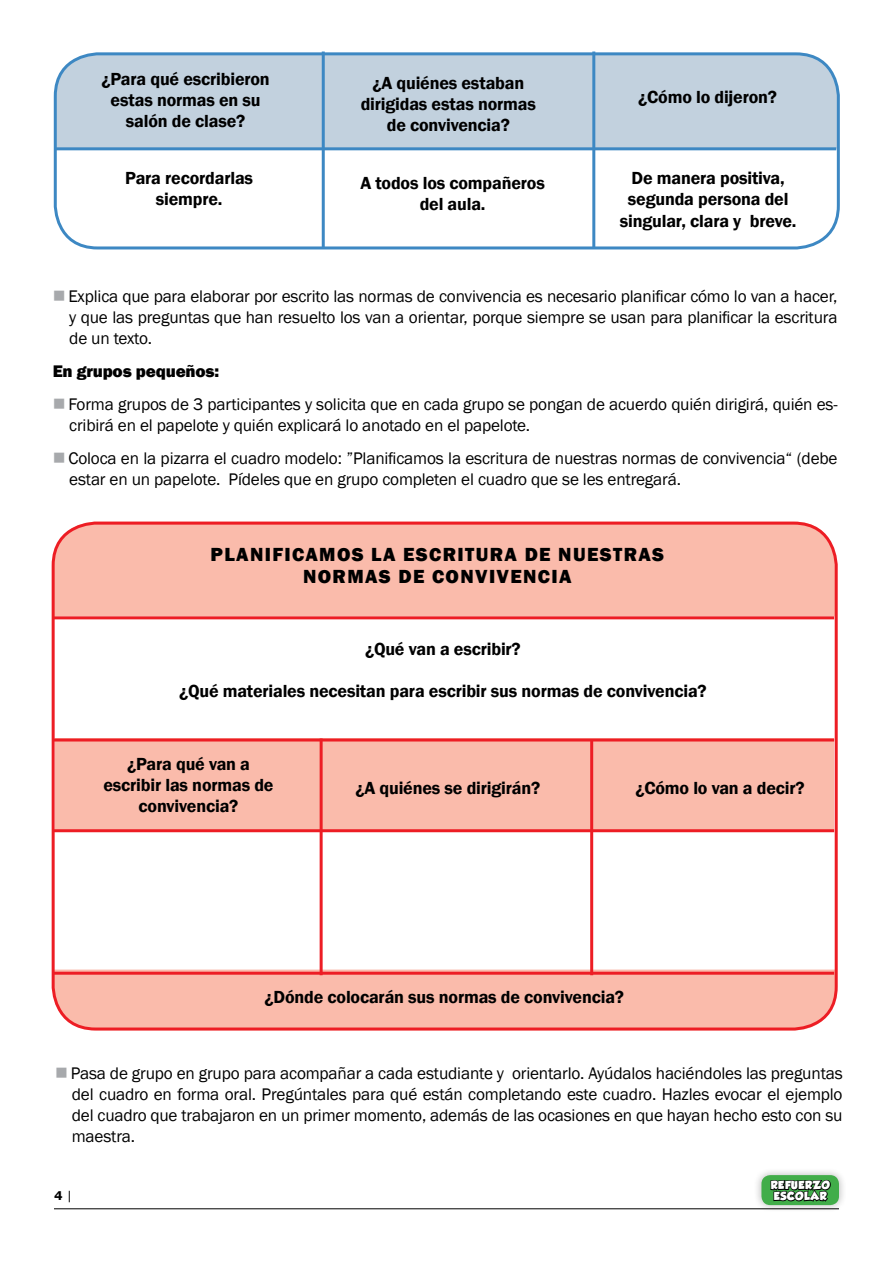
<style>
.page{position:relative;width:893px;height:1263px;background:#fff}
.page>*{position:absolute;margin:0;border:0;box-sizing:border-box;transform-origin:0 0}
.t1{font:800 19.5px/22.5px "Franklin Gothic";letter-spacing:.07em;color:#000;text-align:center}
.t2{font:600 18px/21px "Franklin Gothic";letter-spacing:-.01em;color:#000;text-align:center}
.t3{font:17.25px/21px "Franklin Gothic";letter-spacing:-.01em;color:#000;text-align:justify}
.t4{font:800 17.25px "Franklin Gothic";letter-spacing:-.01em;color:#000}
.t5{font:700 12px "Verdana";color:#000}
.t6{font:10.2px/10.9px "GROBOLD";letter-spacing:.07em;color:#fff}
.s1{color:#a7a9ac}
.s2{font-weight:400}
</style>
<div class="page">
<div style="left:55px;top:738px;width:778px;height:93px;background:#fabbab"></div>
<div style="left:53px;top:969px;width:783px;height:61px;background:#fabbab"></div>
<div style="left:55px;top:55px;width:781px;height:92px;background:#c2d1de"></div>
<hr style="left:54px;top:1208px;width:785px;height:1px;background:#000">
<div style="left:752px;top:1165px;width:94px;height:47px;background:#000;opacity:.25"></div>
<div style="left:761px;top:1175px;width:78px;height:30px;background:#41ad49;border-radius:9px"></div>
<svg style="left:769px;top:1179px;width:63px;height:33px"></svg>
<div style="left:54px;top:52px;width:786px;height:197px;border:3px solid #3d88c3;border-radius:43px"></div>
<hr style="left:55px;top:147px;width:781px;height:3px;background:#3d88c3">
<hr style="left:322px;top:52px;width:3px;height:196px;background:#3d88c3">
<hr style="left:592px;top:52px;width:3px;height:196px;background:#3d88c3">
<div style="left:53px;top:522px;width:781px;height:94px;background:#fabbab"></div>
<div style="left:52px;top:522px;width:786px;height:508px;border:3px solid #ed1d24;border-radius:43px"></div>
<hr style="left:53px;top:616px;width:781px;height:3px;background:#ed1d24">
<hr style="left:53px;top:738px;width:781px;height:3px;background:#ed1d24">
<hr style="left:53px;top:972px;width:781px;height:3px;background:#ed1d24">
<hr style="left:53px;top:829px;width:781px;height:3px;background:#ed1d24">
<hr style="left:320px;top:738px;width:3px;height:237px;background:#ed1d24">
<hr style="left:590px;top:741px;width:3px;height:234px;background:#ed1d24">
<p class="t2" style="left:101px;top:69px;width:170px">¿Para qué escribieron estas normas en su salón de clase?</p>
<p class="t2" style="left:361px;top:73px;width:177px">¿A quiénes estaban dirigidas estas normas de convivencia?</p>
<p class="t2" style="left:638px;top:87px;width:140px">¿Cómo lo dijeron?</p>
<p class="t2" style="left:125px;top:168px;width:129px">Para recordarlas siempre.</p>
<p class="t2" style="left:360px;top:173px;width:186px">A todos los compañeros del aula.</p>
<p class="t2" style="left:620px;top:168px;width:178px">De manera positiva, segunda persona del singular, clara y breve.</p>
<p class="t3" style="left:69px;top:287px;width:770px;text-indent:-17px"><span class="s1">■</span> Explica que para elaborar por escrito las normas de convivencia es necesario planificar cómo lo van a hacer, y que las preguntas que han resuelto los van a orientar, porque siempre se usan para planificar la escritura de un texto.</p>
<p class="t4" style="left:53px;top:360px;width:168px">En grupos pequeños:</p>
<p class="t3" style="left:69px;top:395px;width:770px;text-indent:-17px"><span class="s1">■</span> Forma grupos de 3 participantes y solicita que en cada grupo se pongan de acuerdo quién dirigirá, quién es&shy;cribirá en el papelote y quién explicará lo anotado en el papelote.</p>
<p class="t3" style="left:69px;top:449px;width:770px;text-indent:-17px"><span class="s1">■</span> Coloca en la pizarra el cuadro modelo: ”Planificamos la escritura de nuestras normas de convivencia“ (debe estar en un papelote. Pídeles que en grupo completen el cuadro que se les entregará.</p>
<p class="t1" style="left:210px;top:543px;width:455px">PLANI FICAMOS LA ESCRITURA DE NUESTRAS<br>NORMAS DE CONVIVENCIA</p>
<p class="t2" style="left:365px;top:638px;width:157px">¿Qué van a escribir?</p>
<p class="t2" style="left:179px;top:680px;width:529px">¿Qué materiales necesitan para escribir sus normas de convivencia?</p>
<p class="t2" style="left:103px;top:753px;width:172px">¿Para qué van a escribir las normas de convivencia?</p>
<p class="t2" style="left:355px;top:777px;width:186px">¿A quiénes se dirigirán?</p>
<p class="t2" style="left:635px;top:777px;width:171px">¿Cómo lo van a decir?</p>
<p class="t2" style="left:265px;top:987px;width:361px">¿Dónde colocarán sus normas de convivencia?</p>
<p class="t3" style="left:72px;top:1063px;width:772px;text-indent:-17px"><span class="s1">■</span> Pasa de grupo en grupo para acompañar a cada estudiante y orientarlo. Ayúdalos haciéndoles las preguntas del cuadro en forma oral. Pregúntales para qué están completando este cuadro. Hazles evocar el ejemplo del cuadro que trabajaron en un primer momento, además de las ocasiones en que hayan hecho esto con su maestra.</p>
<p class="t5" style="left:54px;top:1187px;width:20px">4 <span class="s2">|</span></p>
<p class="t6" style="left:771px;top:1180px;width:60px">REFUERZO<br>ESCOLAR</p>
</div>
